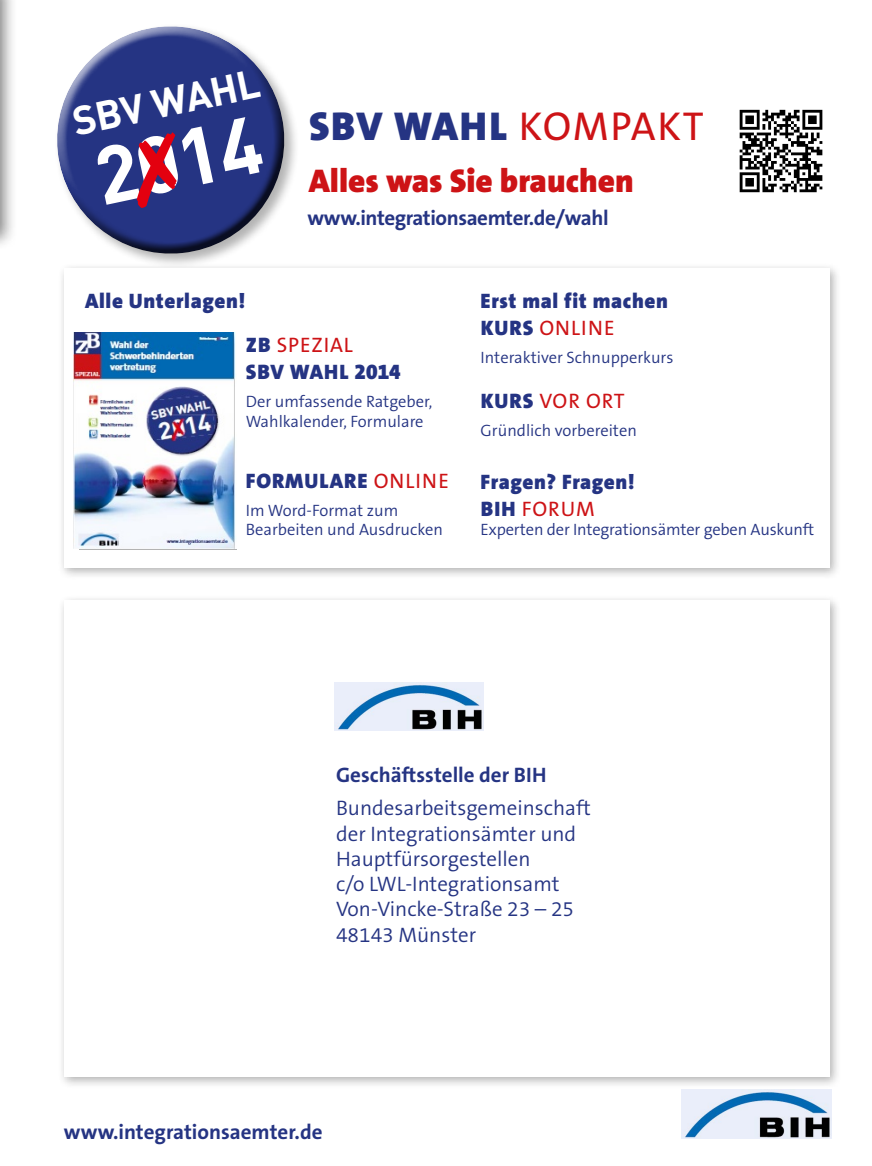
<style>
.page{position:relative;width:872px;height:1166px;background:#fff}
.page>*{position:absolute;margin:0;border:0;box-sizing:border-box;transform-origin:0 0}
.t1{font:700 79.8px "DIN";color:#fff}
.t2{font:900 40.5px "The Sans B W9";letter-spacing:.045em;color:#253483}
.t3{font:700 39.9px "DIN";color:#fff}
.t4{font:900 33px "The Sans B W9";color:#cd1316}
.t5{font:300 21px/25.2px "The Sans B W4";color:#253483}
.t6{font:900 21px/27px "The Sans B W9";letter-spacing:.03em;color:#253483}
.t7{font:700 21px "The Sans B W7";letter-spacing:-.02em;color:#253483}
.t8{font:700 21px "The Sans B W7";color:#253483}
.t9{font:21px "The Sans B W5 Plain";letter-spacing:.045em;color:#cd1316}
.t10{font:300 16.5px/19.5px "The Sans B W4";color:#253483}
.s1{font-family:"The Sans B W5 Plain";font-weight:400;color:#cd1316}
.s2{font-family:"The Sans B W9";font-weight:900;color:#253483}
.s3{font-family:"The Sans B W7";font-weight:700}
</style>
<div class="page">
<div style="left:58px;top:263px;width:783px;height:317px;background:#000;opacity:.3"></div>
<div style="left:64px;top:269px;width:765px;height:299px;background:#fff"></div>
<div style="left:58px;top:594px;width:783px;height:495px;background:#000;opacity:.3"></div>
<div style="left:64px;top:600px;width:765px;height:476px;background:#fff"></div>
<img style="left:74px;top:332px;width:162px;height:216px">
<div style="left:0;top:0;width:17px;height:251px;background:#000;opacity:.5"></div>
<div style="left:54px;top:23px;width:245px;height:246px;background:#000;opacity:.3"></div>
<svg style="left:54px;top:23px;width:227px;height:27px"></svg>
<svg style="left:54px;top:50px;width:242px;height:216px;fill:#253483"></svg>
<img style="left:739px;top:109px;width:84px;height:84px">
<img style="left:334px;top:682px;width:149px;height:48px">
<img style="left:681px;top:1089px;width:150px;height:48px">
<div style="left:124px;top:131px;width:65px;height:77px;background:#253483"></div>
<h3 class="t3" style="left:68px;top:96px;width:192px;rotate:-12deg">SBV WAHL</h3>
<h1 class="t1" style="left:85px;top:126px;width:170px;rotate:-12deg">2014</h1>
<h2 class="t2" style="left:309px;top:100px;width:396px">SBV WAHL <span class="s1">KOMPAKT</span></h2>
<p class="t4" style="left:309px;top:160px;width:326px">Alles was Sie brauchen</p>
<p class="t7" style="left:307px;top:204px;width:303px">www.integrationsaemter.de/wahl</p>
<p class="t6" style="left:85px;top:287px;width:162px">Alle Unterlagen!</p>
<p class="t6" style="left:246px;top:331px;width:156px">ZB <span class="s1">SPEZIAL<br></span>SBV WAHL 2014</p>
<p class="t10" style="left:246px;top:391px;width:188px">Der umfassende Ratgeber,<br>Wahlkalender, Formulare</p>
<p class="t6" style="left:246px;top:467px;width:204px">FORMULARE <span class="s1">ONLINE</span></p>
<p class="t10" style="left:246px;top:500px;width:199px">Im Word-Format zum<br>Bearbeiten und Ausdrucken</p>
<p class="t6" style="left:480px;top:287px;width:189px">Erst mal fit machen<br>KURS <span class="s1">ONLINE</span></p>
<p class="t10" style="left:480px;top:348px;width:194px">Interaktiver Schnupperkurs</p>
<p class="t9" style="left:481px;top:387px;width:145px"><span class="s2">KURS</span> VOR ORT</p>
<p class="t10" style="left:480px;top:421px;width:158px">Gründlich vorbereiten</p>
<p class="t6" style="left:480px;top:468px;width:156px">Fragen? Fragen!</p>
<p class="t9" style="left:481px;top:495px;width:115px"><span class="s2">BIH</span> FORUM</p>
<p class="t10" style="left:480px;top:520px;width:335px">Experten der Integrationsämter geben Auskunft</p>
<p class="t5" style="left:336px;top:757px;width:256px;line-height:33.8px"><span class="s3">Geschäftsstelle der BIH<br></span>Bundesarbeitsgemeinschaft</p>
<p class="t5" style="left:336px;top:820px;width:242px">der Integrationsämter und<br>Hauptfürsorgestellen<br>c/o LWL-Integrationsamt<br>Von-Vincke-Straße 23 – 25<br>48143 Münster</p>
<p class="t8" style="left:64px;top:1117px;width:260px">www.integrationsaemter.de</p>
</div>
